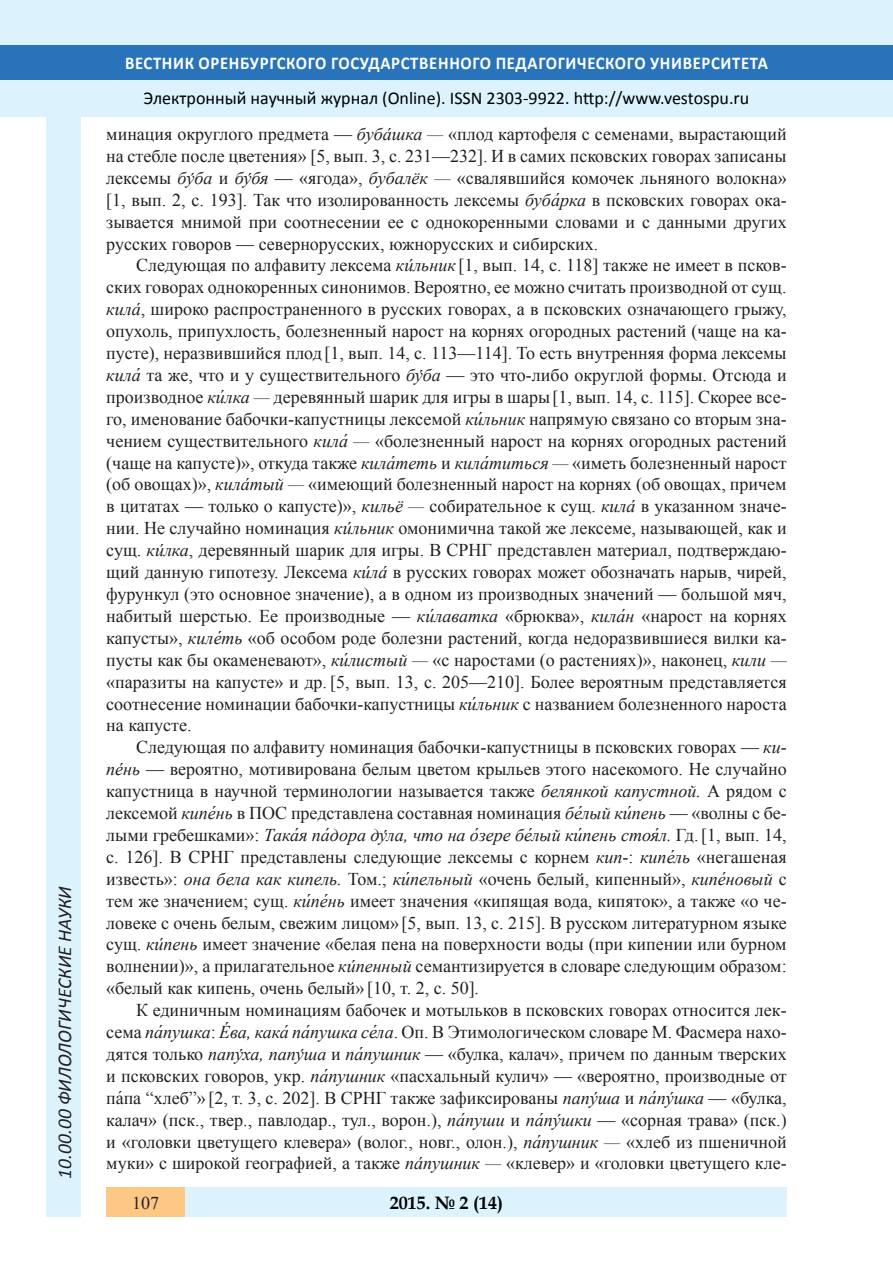
<style>
.page{position:relative;width:893px;height:1263px;background:#fff}
.page>*{position:absolute;margin:0;border:0;box-sizing:border-box;transform-origin:0 0}
.t1{font:italic 19.5px "Calibri";color:#231f20}
.Стиль2{font:18px/21.9px "Times New Roman";color:#231f20;text-align:justify}
.t2{font:18px "Calibri";color:#000}
.t3{font:700 18px "Calibri";letter-spacing:.04em;color:#fff;scale:.93 1}
.t4{font:700 18px "Book Antiqua";color:#000}
.s1{font-style:italic}
</style>
<div class="page">
<div style="left:0;top:0;width:893px;height:116px;background:#dcf2fc"></div>
<div style="left:0;top:45px;width:893px;height:34px;background:#2873ba"></div>
<div style="left:47px;top:116px;width:34px;height:1101px;background:#dcf2fc"></div>
<div style="left:106px;top:1188px;width:681px;height:29px;background:#dcf2fc"></div>
<div style="left:106px;top:1188px;width:79px;height:29px;background:#fdc784"></div>
<p class="t1" style="left:51px;top:1179px;width:294px;rotate:-90deg">10.00.00 ФИЛОЛОГИЧЕСКИЕ НАУКИ</p>
<p class="t1" style="left:51px;top:1105px;width:206px;rotate:-90deg">БИОЛОГИЧЕСКИЕ НАУКИ</p>
<p class="t1" style="left:51px;top:1179px;width:21px;rotate:-90deg">03</p>
<p class="t3" style="left:125px;top:50px;width:693px">ВЕСТНИК ОРЕНБУРГСКОГО ГОСУДАРСТВЕННОГО ПЕДАГОГИЧЕСКОГО УНИВЕРСИТЕТА</p>
<p class="t2" style="left:144px;top:85px;width:607px">Электронный научный журнал (Online). ISSN 2303-9922. http://www.vestospu.ru</p>
<p class="t2" style="left:583px;top:85px;width:13px">t</p>
<p class="Стиль2" style="left:106px;top:123px;width:682px">минация округлого предмета — <span class="s1">буба́шка —</span> «плод картофеля с семенами, вырастающий на стебле после цветения» [5, вып. 3, с. 231—232]. И в самих псковских говорах записаны лексемы <span class="s1">бу́ба</span> и <span class="s1">бу́бя</span> — «ягода», <span class="s1">бубалёк —</span> «свалявшийся комочек льняного волокна» [1, вып. 2, с. 193]. Так что изолированность лексемы <span class="s1">буба́рка</span> в псковских говорах ока&shy;зывается мнимой при соотнесении ее с однокоренными словами и с данными других русских говоров — севернорусских, южнорусских и сибирских.</p>
<p class="Стиль2" style="left:106px;top:254px;width:682px;text-indent:30px">Следующая по алфавиту лексема <span class="s1">ки́льник</span> [1, вып. 14, с. 118] также не имеет в псков&shy;ских говорах однокоренных синонимов. Вероятно, ее можно считать производной от сущ. <span class="s1">кила́</span>, широко распространенного в русских говорах, а в псковских означающего грыжу, опухоль, припухлость, болезненный нарост на корнях огородных растений (чаще на ка&shy;пусте), неразвившийся плод [1, вып. 14, с. 113—114]. То есть внутренняя форма лексемы <span class="s1">кила́</span> та же, что и у существительного <span class="s1">бу́ба</span> — это что-либо округлой формы. Отсюда и производное <span class="s1">ки́лка —</span> деревянный шарик для игры в шары[1, вып. 14, с. 115]. Скорее все&shy;го, именование бабочки-капустницы лексемой <span class="s1">ки́льник</span> напрямую связано со вторым зна&shy;чением существительного <span class="s1">кила́ —</span> «болезненный нарост на корнях огородных растений (чаще на капусте)», откуда также <span class="s1">кила́теть</span> и <span class="s1">кила́титься —</span> «иметь болезненный нарост (об овощах)», <span class="s1">кила́тый —</span> «имеющий болезненный нарост на корнях (об овощах, причем в цитатах — только о капусте)», <span class="s1">кильё —</span> собирательное к сущ. <span class="s1">кила́</span> в указанном значе&shy;нии. Не случайно номинация <span class="s1">ки́льник</span> омонимична такой же лексеме, называющей, как и сущ. <span class="s1">ки́лка</span>, деревянный шарик для игры. В СРНГ представлен материал, подтверждаю&shy;щий данную гипотезу. Лексема <span class="s1">ки́ла́</span> в русских говорах может обозначать нарыв, чирей, фурункул (это основное значение), а в одном из производных значений — большой мяч, набитый шерстью. Ее производные — <span class="s1">ки́лаватка</span> «брюква», <span class="s1">кила́н</span> «нарост на корнях капусты», <span class="s1">киле́ть</span> «об особом роде болезни растений, когда недоразвившиеся вилки ка&shy;пусты как бы окаменевают», <span class="s1">ки́листый —</span> «с наростами (о растениях)», наконец, <span class="s1">кили — </span>«паразиты на капусте» и др. [5, вып. 13, с. 205—210]. Более вероятным представляется соотнесение номинации бабочки-капустницы <span class="s1">ки́льник</span> с названием болезненного нароста на капусте.</p>
<p class="Стиль2" style="left:106px;top:736px;width:682px;text-indent:30px">Следующая по алфавиту номинация бабочки-капустницы в псковских говорах — <span class="s1">ки&shy;пе́нь</span> — вероятно, мотивирована белым цветом крыльев этого насекомого. Не случайно капустница в научной терминологии называется также <span class="s1">белянкой капустной.</span> А рядом с лексемой <span class="s1">кипе́нь</span> в ПОС представлена составная номинация <span class="s1">бе́лый ки́пень</span> — «волны с бе&shy;лыми гребешками»: <span class="s1">Така́я па́дора ду́ла, что на о́зере бе́лый ки́пень стоя́л.</span> Гд.[1, вып. 14, с. 126]. В СРНГ представлены следующие лексемы с корнем <span class="s1">кип</span>-: <span class="s1">кипе́ль</span> «негашеная известь»: <span class="s1">она бела как кипель.</span> Том.; <span class="s1">ки́пельный</span> «очень белый, кипенный», <span class="s1">кипе́новый</span> с тем же значением; сущ. <span class="s1">ки́пе́нь</span> имеет значения «кипящая вода, кипяток», а также «о че&shy;ловеке с очень белым, свежим лицом» [5, вып. 13, с. 215]. В русском литературном языке сущ. <span class="s1">ки́пень</span> имеет значение «белая пена на поверхности воды (при кипении или бурном волнении)», а прилагательное <span class="s1">ки́пенный</span> семантизируется в словаре следующим образом: «белый как кипень, очень белый» [10, т. 2, с. 50].</p>
<p class="Стиль2" style="left:106px;top:998px;width:682px;text-indent:30px">К единичным номинациям бабочек и мотыльков в псковских говорах относится лек&shy;сема <span class="s1">па́пушка</span>: <span class="s1">Е́ва, кака́ па́пушка се́ла</span>. Оп. В Этимологическом словаре М. Фасмера нахо&shy;дятся только <span class="s1">папу́ха, папу́ша</span> и <span class="s1">па́пушник</span> — «булка, калач», причем по данным тверских и псковских говоров, укр. <span class="s1">па́пушник</span> «пасхальный кулич» — «вероятно, производные от па́па “хлеб”» [2, т. 3, с. 202]. В СРНГ также зафиксированы <span class="s1">папу́ша</span> и <span class="s1">па́пу́шка</span> — «булка, калач» (пск., твер., павлодар., тул., ворон.), <span class="s1">па́пуши</span> и <span class="s1">па́пу́шки</span> — «сорная трава» (пск.) и «головки цветущего клевера» (волог., новг., олон.), <span class="s1">па́пушник —</span> «хлеб из пшеничной муки» с широкой географией, а также <span class="s1">па́пушник —</span> «клевер» и «головки цветущего кле-</p>
<p class="Стиль2" style="left:132px;top:1191px;width:28px">107</p>
<p class="t4" style="left:390px;top:1190px;width:115px">2015. № 2 (14)</p>
</div>
